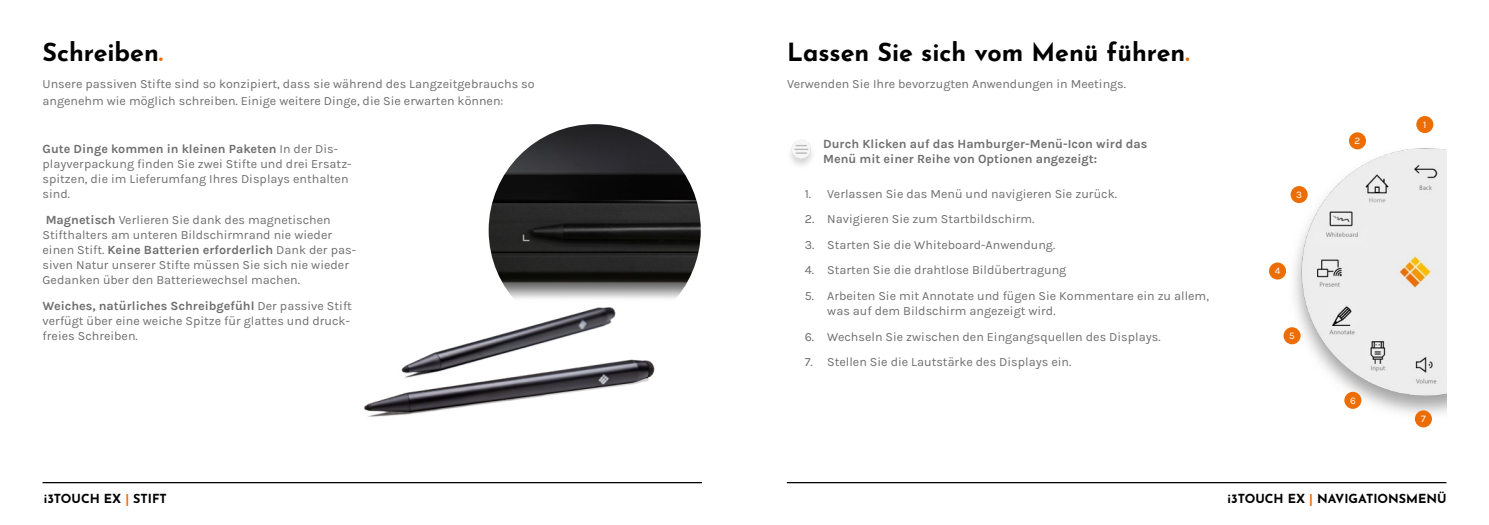
<style>
.page{position:relative;width:1489px;height:525px;background:#fff}
.page>*{position:absolute;margin:0;border:0;box-sizing:border-box;transform-origin:0 0}
.t1{font:700 25px "Josefin Sans";color:#000}
.t2{font:12.5px/15px "Karla";color:#706f6f}
.t3{font:700 12.5px/15px "Karla";color:#706f6f}
.t4{font:700 12.5px "Josefin Sans";color:#000}
.t5{font:700 12.5px "Josefin Sans";color:#000}
.t6{font:10px "Karla";color:#fff}
.s1{color:#ed6d05}
.s2{font-weight:700}
.s3{font-style:inherit}
</style>
<div class="page">
<hr style="left:43px;top:481px;width:659px;height:2px;background:#000">
<hr style="left:786px;top:481px;width:660px;height:2px;background:#000">
<img style="left:1271px;top:116px;width:175px;height:310px">
<img style="left:790px;top:140px;width:22px;height:26px">
<div style="left:1416px;top:116px;width:17px;height:17px;background:#ed6d05;border-radius:50%"></div>
<div style="left:1348px;top:132px;width:17px;height:17px;background:#ed6d05;border-radius:50%"></div>
<div style="left:1290px;top:186px;width:17px;height:17px;background:#ed6d05;border-radius:50%"></div>
<div style="left:1268px;top:262px;width:17px;height:17px;background:#ed6d05;border-radius:50%"></div>
<div style="left:1283px;top:327px;width:17px;height:17px;background:#ed6d05;border-radius:50%"></div>
<div style="left:1344px;top:391px;width:17px;height:17px;background:#ed6d05;border-radius:50%"></div>
<div style="left:1414px;top:410px;width:17px;height:17px;background:#ed6d05;border-radius:50%"></div>
<img style="left:488px;top:124px;width:212px;height:212px;border-radius:106px">
<img style="left:364px;top:296px;width:303px;height:121px">
<h1 class="t1" style="left:43px;top:30px;width:122px">Schreiben<span class="s1">.</span></h1>
<p class="t2" style="left:43px;top:76px;width:493px;line-height:16.2px">Unsere passiven Stifte sind so konzipiert, dass sie während des Langzeitgebrauchs so angenehm wie möglich schreiben. Einige weitere Dinge, die Sie erwarten können:</p>
<p class="t2" style="left:43px;top:142px;width:310px"><span class="s2">Gute Dinge kommen in kleinen Paketen</span> In der Dis&shy;playverpackung finden Sie zwei Stifte und drei Ersatz&shy;spitzen, die im Lieferumfang Ihres Displays enthalten sind.</p>
<p class="t2" style="left:43px;top:212px;width:315px"><span class="s2">Magnetisch</span> Verlieren Sie dank des magnetischen Stifthalters am unteren Bildschirmrand nie wieder einen Stift. <span class="s2">Keine Batterien erforderlich</span> Dank der pas&shy;siven Natur unserer Stifte müssen Sie sich nie wieder Gedanken über den Batteriewechsel machen.</p>
<p class="t2" style="left:43px;top:298px;width:311px"><span class="s2">Weiches, natürliches Schreibgefühl</span> Der passive Stift verfügt über eine weiche Spitze für glattes und druck&shy;freies Schreiben.</p>
<h1 class="t1" style="left:787px;top:30px;width:404px">Lassen Sie sich vom Menü führen<span class="s1">.</span></h1>
<p class="t2" style="left:787px;top:77px;width:340px">Verwenden Sie Ihre bevorzugten Anwendungen in Meetings.</p>
<p class="t3" style="left:823px;top:136px;width:326px">Durch Klicken auf das Hamburger-Menü-Icon wird das<br>Menü mit einer Reihe von Optionen angezeigt:</p>
<p class="t2" style="left:804px;top:186px;width:314px">1. Verlassen Sie das Menü und navigieren Sie zurück.</p>
<p class="t2" style="left:804px;top:211px;width:231px">2. Navigieren Sie zum Startbildschirm.</p>
<p class="t2" style="left:804px;top:237px;width:252px">3. Starten Sie die Whiteboard-Anwendung.</p>
<p class="t2" style="left:804px;top:263px;width:263px">4. Starten Sie die drahtlose Bildübertragung</p>
<p class="t2" style="left:827px;top:288px;width:383px;text-indent:-22px">5. Arbeiten Sie mit Annotate und fügen Sie Kommentare ein zu allem, was auf dem Bildschirm angezeigt wird.</p>
<p class="t2" style="left:804px;top:329px;width:357px">6. Wechseln Sie zwischen den Eingangsquellen des Displays.</p>
<p class="t2" style="left:804px;top:355px;width:268px">7. Stellen Sie die Lautstärke des Displays ein.</p>
<p class="t6" style="left:1296px;top:189px;width:7px">3</p>
<p class="t6" style="left:1274px;top:265px;width:7px">4</p>
<p class="t6" style="left:1289px;top:330px;width:7px">5</p>
<p class="t6" style="left:1354px;top:135px;width:7px">2</p>
<p class="t6" style="left:1349px;top:394px;width:7px">6</p>
<p class="t6" style="left:1422px;top:119px;width:5px">1</p>
<p class="t6" style="left:1420px;top:413px;width:6px">7</p>
<p class="t5" style="left:44px;top:487px;width:125px">i3TOUCH EX <span class="s1">|</span> <span class="s3">STIFT</span></p>
<p class="t4" style="left:1227px;top:487px;width:220px"><span class="s3">i3TOUCH EX</span> <span class="s1">|</span> NAVIGATIONSMENÜ</p>
</div>
